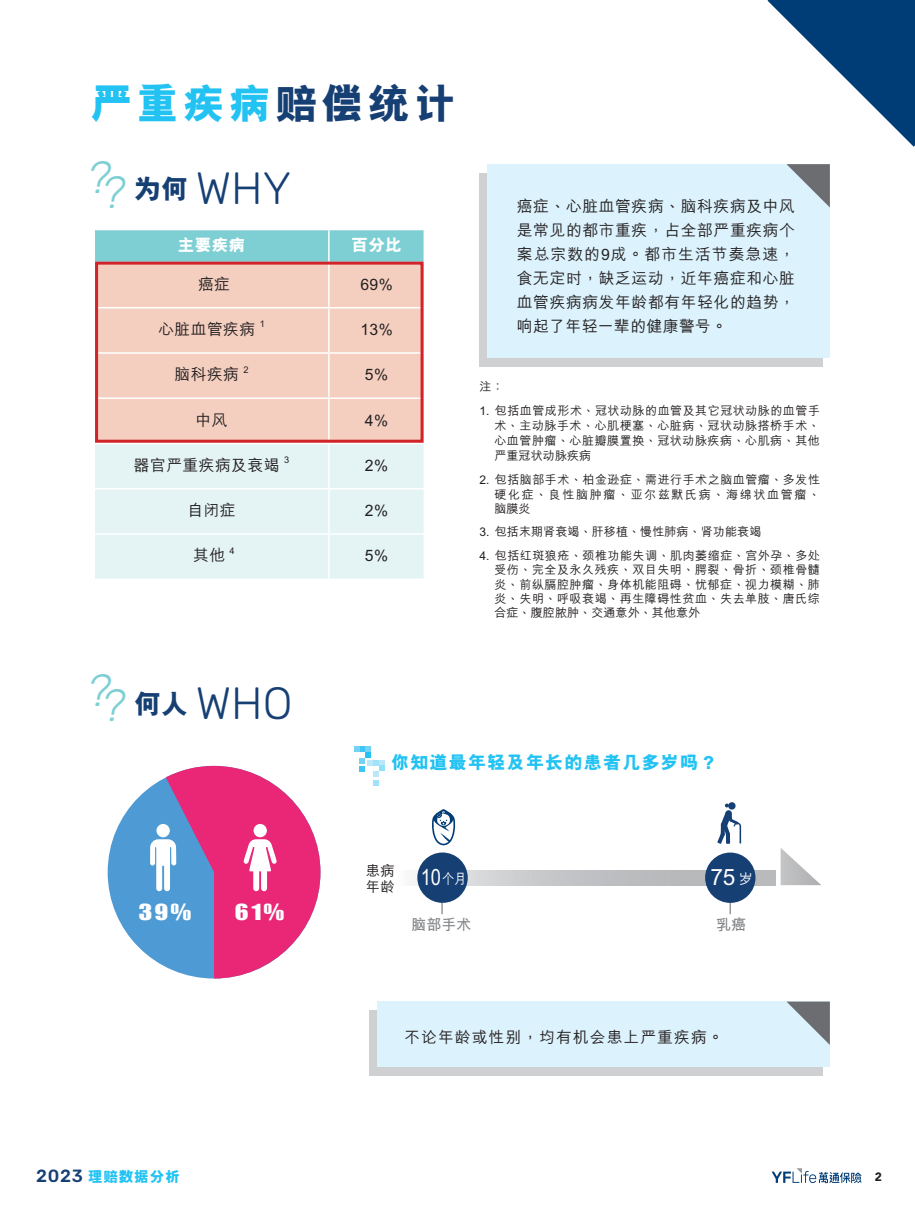
<style>
.page{position:relative;width:915px;height:1212px;background:#fff}
.page>*{position:absolute;margin:0;border:0;box-sizing:border-box;transform-origin:0 0}
.t1{font:300 45px "Rubik";color:#163f74}
.t2{font:italic 300 45px "Rubik";color:#7dcfd4}
.t3{font:800 42px "M Hei HKS";letter-spacing:.1em;color:#22c2f3}
.t4{font:800 27px "M Hei HKS";color:#163f74}
.t5{font:22.65px "Impact LT Std";color:#fff;scale:1.28 1}
.t6{font:500 22.5px "M Hei HKS";color:#fff;scale:.81 1}
.t7{font:500 22.5px "M Hei HKS";color:#fff}
.t8{font:800 18px "M Hei HKS";letter-spacing:.07em;color:#22c2f3}
.t9{font:500 17.55px "Rubik";color:#163f74}
.t10{font:800 16.5px "M Hei HKS";letter-spacing:.03em;color:#fff}
.t11{font:500 15.75px/24px "M Hei HKS";letter-spacing:.04em;color:#231f20;text-align:justify}
.t12{font:500 15.75px "M Hei HKS";letter-spacing:.07em;color:#231f20}
.t13{font:700 15px "M Hei HKS";color:#808285}
.t14{font:800 14.7px "M Hei HKS";letter-spacing:.05em;color:#22c2f3}
.t15{font:500 14.25px/16.5px "M Hei HKS";color:#231f20}
.t16{font:500 12px/14.4px "M Hei HKS";letter-spacing:.045em;color:#231f20;text-align:justify}
.t17{font:500 12px "M Hei HKS";letter-spacing:.01em;color:#231f20}
.t18{font:900 12px "Avenir LT Std";color:#231f20}
.t19{font:500 9.15px "M Hei HKS";color:#231f20}
.s1{color:#163f74}
.s2{font-size:14.25px}
</style>
<div class="page">
<div style="left:479px;top:173px;width:343px;height:194px;background:#cfd0d2"></div>
<div style="left:487px;top:164px;width:342px;height:194px;background:#dcf2fc"></div>
<div style="left:95px;top:230px;width:328px;height:32px;background:#7dcfd4"></div>
<div style="left:99px;top:266px;width:320px;height:173px;background:#f4cfc0"></div>
<div style="left:95px;top:444px;width:328px;height:134px;background:#e4f4f5"></div>
<hr style="left:328px;top:230px;width:1px;height:32px;background:#fff">
<hr style="left:328px;top:263px;width:1px;height:44px;background:#fff">
<hr style="left:93px;top:307px;width:236px;height:1px;background:#fff">
<hr style="left:329px;top:307px;width:96px;height:1px;background:#fff">
<hr style="left:328px;top:308px;width:1px;height:44px;background:#fff">
<hr style="left:93px;top:352px;width:236px;height:2px;background:#fff">
<hr style="left:329px;top:352px;width:96px;height:2px;background:#fff">
<hr style="left:328px;top:354px;width:1px;height:43px;background:#fff">
<hr style="left:93px;top:397px;width:236px;height:2px;background:#fff">
<hr style="left:329px;top:397px;width:96px;height:2px;background:#fff">
<hr style="left:328px;top:399px;width:1px;height:44px;background:#fff">
<hr style="left:328px;top:444px;width:1px;height:44px;background:#fff">
<hr style="left:93px;top:488px;width:236px;height:1px;background:#fff">
<hr style="left:329px;top:488px;width:96px;height:1px;background:#fff">
<hr style="left:328px;top:489px;width:1px;height:44px;background:#fff">
<hr style="left:93px;top:533px;width:236px;height:2px;background:#fff">
<hr style="left:329px;top:533px;width:96px;height:2px;background:#fff">
<hr style="left:328px;top:535px;width:1px;height:43px;background:#fff">
<div style="left:95px;top:262px;width:328px;height:181px;border:3px solid #d1232a"></div>
<svg style="left:786px;top:164px;width:43px;height:43px"></svg>
<svg style="left:771px;top:1168px;width:90px;height:15px"></svg>
<div style="left:369px;top:1010px;width:453px;height:65px;background:#cfd0d2"></div>
<div style="left:377px;top:1001px;width:452px;height:66px;background:#dcf2fc"></div>
<svg style="left:786px;top:1001px;width:43px;height:43px"></svg>
<svg style="left:354px;top:746px;width:30px;height:39px"></svg>
<div style="left:108px;top:766px;width:212px;height:212px;background:#4e9ad4;border-radius:50%"></div>
<svg style="left:413px;top:870px;width:362px;height:15px;background:#c2c4c6"></svg>
<svg style="left:780px;top:848px;width:41px;height:37px"></svg>
<div style="left:704px;top:852px;width:51px;height:51px;background:#163f74;border-radius:50%"></div>
<svg style="left:432px;top:809px;width:23px;height:36px"></svg>
<svg style="left:150px;top:766px;width:170px;height:212px"></svg>
<svg style="left:717px;top:802px;width:23px;height:42px"></svg>
<div style="left:417px;top:852px;width:50px;height:51px;background:#163f74;border-radius:50%"></div>
<svg style="left:767px;top:0;width:147px;height:147px"></svg>
<h2 class="t3" style="left:90px;top:76px;width:367px">嚴重疾病<span class="s1">賠償統計</span></h2>
<h1 class="t2" style="left:86px;top:160px;width:48px">??</h1>
<h1 class="t1" style="left:196px;top:163px;width:97px">WHY</h1>
<h3 class="t4" style="left:134px;top:171px;width:55px">為何</h3>
<h3 class="t10" style="left:178px;top:234px;width:69px">主要疾病</h3>
<h3 class="t10" style="left:351px;top:234px;width:52px">百分比</h3>
<h3 class="t11" style="left:198px;top:271px;width:33px">癌症</h3>
<h3 class="t11" style="left:360px;top:271px;width:34px">69%</h3>
<h3 class="t11" style="left:158px;top:316px;width:98px">心臟血管疾病</h3>
<p class="t19" style="left:259px;top:317px;width:7px">1</p>
<h3 class="t11" style="left:360px;top:316px;width:34px">13%</h3>
<h3 class="t11" style="left:174px;top:361px;width:66px">腦科疾病</h3>
<p class="t19" style="left:243px;top:362px;width:7px">2</p>
<h3 class="t11" style="left:365px;top:361px;width:25px">5%</h3>
<h3 class="t11" style="left:195px;top:406px;width:33px">中風</h3>
<h3 class="t11" style="left:365px;top:406px;width:25px">4%</h3>
<h3 class="t11" style="left:134px;top:452px;width:147px">器官嚴重疾病及衰竭</h3>
<p class="t19" style="left:284px;top:453px;width:7px">3</p>
<h3 class="t11" style="left:365px;top:452px;width:25px">2%</h3>
<h3 class="t11" style="left:187px;top:497px;width:50px">自閉症</h3>
<h3 class="t11" style="left:365px;top:497px;width:25px">2%</h3>
<h3 class="t11" style="left:193px;top:542px;width:33px">其他</h3>
<p class="t19" style="left:229px;top:543px;width:7px">4</p>
<h3 class="t11" style="left:365px;top:542px;width:25px">5%</h3>
<h1 class="t2" style="left:86px;top:673px;width:48px">??</h1>
<h3 class="t4" style="left:134px;top:686px;width:55px">何人</h3>
<h1 class="t1" style="left:196px;top:678px;width:98px">WHO</h1>
<h3 class="t11" style="left:516px;top:193px;width:279px">癌症、心臟血管疾病、腦科疾病及中風是常見的都市重疾，佔全部嚴重疾病個案總宗數的9成。都市生活節奏急速，食無定時，缺乏運動，近年癌症和心臟血管疾病病發年齡都有年輕化的趨勢，響起了年輕一輩的健康警號。</h3>
<p class="t16" style="left:479px;top:379px;width:26px">註：</p>
<p class="t16" style="left:494px;top:402px;width:327px;line-height:15px;text-indent:-15px">1. 包括血管成形術、冠狀動脈的血管及其它冠狀動脈的血管手術、主動脈手術、心肌梗塞、心臟病、冠狀動脈搭橋手術、心血管腫瘤、心臟瓣膜置換、冠狀動脈疾病、心肌病、其他嚴重冠狀動脈疾病</p>
<p class="t16" style="left:494px;top:471px;width:327px;text-indent:-15px">2. 包括腦部手術、柏金遜症、需進行手術之腦血管瘤、多發性硬化症、良性腦腫瘤、亞爾茲默氏病、海綿狀血管瘤、腦膜炎</p>
<p class="t17" style="left:479px;top:523px;width:283px">3. 包括末期腎衰竭、肝移植、慢性肺病、腎功能衰竭</p>
<p class="t16" style="left:494px;top:547px;width:327px;text-indent:-15px">4. 包括紅斑狼瘡、頸椎功能失調、肌肉萎縮症、宮外孕、多處受傷、完全及永久殘疾、雙目失明、腭裂、骨折、頸椎骨髓炎、前縱膈腔腫瘤、身體機能阻礙、憂鬱症、視力模糊、肺炎、失明、呼吸衰竭、再生障礙性貧血、失去單肢、唐氏綜合症、腹腔膿腫、交通意外、其他意外</p>
<h3 class="t5" style="left:139px;top:898px;width:43px">39%</h3>
<h3 class="t5" style="left:235px;top:898px;width:40px">61%</h3>
<h3 class="t8" style="left:391px;top:750px;width:324px">你知道最年輕及年長的患者幾多歲嗎 ?</h3>
<p class="t15" style="left:365px;top:861px;width:30px">患病年齡</p>
<h3 class="t6" style="left:420px;top:861px;width:58px">10<span class="s2">個月</span></h3>
<h3 class="t7" style="left:710px;top:861px;width:44px">75 <span class="s2">歲</span></h3>
<p class="t13" style="left:411px;top:913px;width:61px">腦部手術</p>
<p class="t13" style="left:716px;top:913px;width:31px">乳癌</p>
<h3 class="t12" style="left:404px;top:1026px;width:321px">不論年齡或性別，均有機會患上嚴重疾病。</h3>
<p class="t14" style="left:88px;top:1166px;width:93px">理賠數據分析</p>
<h3 class="t9" style="left:36px;top:1166px;width:48px">2023</h3>
<p class="t18" style="left:874px;top:1170px;width:9px">2</p>
</div>
